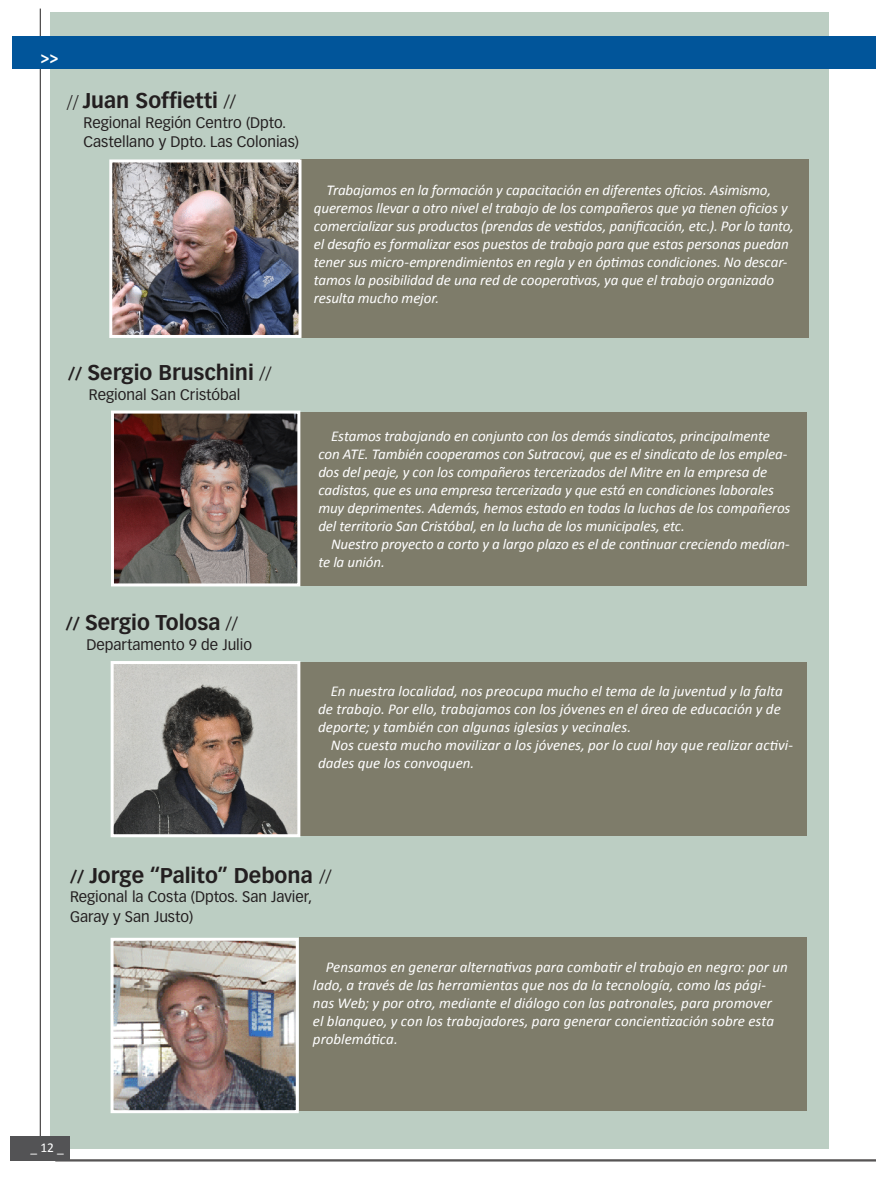
<style>
.page{position:relative;width:876px;height:1195px;background:#fff}
.page>*{position:absolute;margin:0;border:0;box-sizing:border-box;transform-origin:0 0}
.Texto_Columnas{font:700 21px "Vectora LH";color:#231f20}
.t1{font:700 18px "Calibri";color:#fff}
.Calibri_italic{font:italic 15px/18px "Calibri";letter-spacing:-.01em;color:#fff}
.Texto_Columnas-2{font:italic 15px/18px "Calibri";color:#fff}
.t2{font:15px/19.5px "Vectora LH";color:#231f20}
.t3{font:13.5px "Calibri";color:#fff}
.s1{font-family:"Univers";font-weight:300;font-stretch:condensed;font-size:18px}
.s2{font-weight:400;font-size:18px}
.s3{font-size:18px}
</style>
<div class="page">
<div style="left:50px;top:13px;width:778px;height:1136px;background:#bccec3"></div>
<img style="left:115px;top:942px;width:180px;height:167px">
<div style="left:111px;top:938px;width:188px;height:175px;border:3px solid #fff"></div>
<div style="left:300px;top:159px;width:508px;height:179px;background:#7e7c6a"></div>
<div style="left:299px;top:412px;width:507px;height:174px;background:#7e7c6a"></div>
<div style="left:299px;top:662px;width:507px;height:174px;background:#7e7c6a"></div>
<div style="left:299px;top:937px;width:507px;height:174px;background:#7e7c6a"></div>
<img style="left:115px;top:415px;width:181px;height:167px">
<div style="left:111px;top:411px;width:189px;height:175px;border:3px solid #fff"></div>
<img style="left:115px;top:665px;width:181px;height:168px">
<div style="left:111px;top:661px;width:189px;height:176px;border:3px solid #fff"></div>
<img style="left:113px;top:163px;width:184px;height:171px">
<div style="left:109px;top:159px;width:192px;height:179px;border:3px solid #fff"></div>
<hr style="left:55px;top:1159px;width:821px;height:1px;background:#231f20">
<hr style="left:55px;top:1160px;width:821px;height:1px;background:#231f20">
<hr style="left:40px;top:9px;width:1px;height:1143px;background:#231f20">
<div style="left:13px;top:36px;width:863px;height:32px;background:#01559a"></div>
<div style="left:11px;top:1137px;width:59px;height:24px;background:#535355"></div>
<p class="t1" style="left:40px;top:47px;width:19px">&gt;&gt;</p>
<p class="Texto_Columnas" style="left:67px;top:88px;width:171px"><span class="s1">//</span> Juan Soffietti <span class="s2">//</span></p>
<p class="t2" style="left:83px;top:113px;width:204px">Regional Región Centro (Dpto.</p>
<p class="t2" style="left:83px;top:132px;width:217px">Castellano y Dpto. Las Colonias)</p>
<p class="Calibri_italic" style="left:314px;top:181px;width:482px;text-indent:13px">Trabajamos en la formación y capacitación en diferentes oficios. Asimismo, queremos llevar a otro nivel el trabajo de los compañeros que ya tienen oficios y comercializar sus productos (prendas de vestidos, panificación, etc.). Por lo tanto, el desafío es formalizar esos puestos de trabajo para que estas personas puedan tener sus micro-emprendimientos en regla y en óptimas condiciones. No descar&shy;tamos la posibilidad de una red de cooperativas, ya que el trabajo organizado resulta mucho mejor.</p>
<p class="Texto_Columnas" style="left:68px;top:360px;width:205px"><span class="s3">//</span> Sergio Bruschini <span class="s2">//</span></p>
<p class="t2" style="left:89px;top:385px;width:153px">Regional San Cristóbal</p>
<p class="Texto_Columnas" style="left:66px;top:610px;width:174px"><span class="s3">//</span> Sergio Tolosa <span class="s2">//</span></p>
<p class="t2" style="left:87px;top:635px;width:167px">Departamento 9 de Julio</p>
<p class="Calibri_italic" style="left:318px;top:426px;width:473px;text-indent:13px">Estamos trabajando en conjunto con los demás sindicatos, principalmente con ATE. También cooperamos con Sutracovi, que es el sindicato de los emplea&shy;dos del peaje, y con los compañeros tercerizados del Mitre en la empresa de cadistas, que es una empresa tercerizada y que está en condiciones laborales muy deprimentes. Además, hemos estado en todas la luchas de los compañeros del territorio San Cristóbal, en la lucha de los municipales, etc.</p>
<p class="Calibri_italic" style="left:318px;top:534px;width:473px;text-indent:13px">Nuestro proyecto a corto y a largo plazo es el de continuar creciendo median&shy;te la unión.</p>
<p class="Texto_Columnas-2" style="left:318px;top:681px;width:466px;text-indent:13px">En nuestra localidad, nos preocupa mucho el tema de la juventud y la falta de trabajo. Por ello, trabajamos con los jóvenes en el área de educación y de deporte; y también con algunas iglesias y vecinales.</p>
<p class="Texto_Columnas-2" style="left:318px;top:735px;width:476px;text-indent:13px">Nos cuesta mucho movilizar a los jóvenes, por lo cual hay que realizar activi&shy;dades que los convoquen.</p>
<p class="Texto_Columnas" style="left:70px;top:862px;width:263px"><span class="s3">//</span> Jorge “Palito” Debona <span class="s2">//</span></p>
<p class="t2" style="left:70px;top:887px;width:244px">Regional la Costa (Dptos. San Javier,<br>Garay y San Justo)</p>
<p class="Texto_Columnas-2" style="left:313px;top:957px;width:476px;text-indent:13px">Pensamos en generar alternativas para combatir el trabajo en negro: por un lado, a través de las herramientas que nos da la tecnología, como las pági&shy;nas Web; y por otro, mediante el diálogo con las patronales, para promover<br>el blanqueo, y con los trabajadores, para generar concientización sobre esta problemática.</p>
<p class="t3" style="left:31px;top:1139px;width:35px">_ 12 _</p>
</div>
